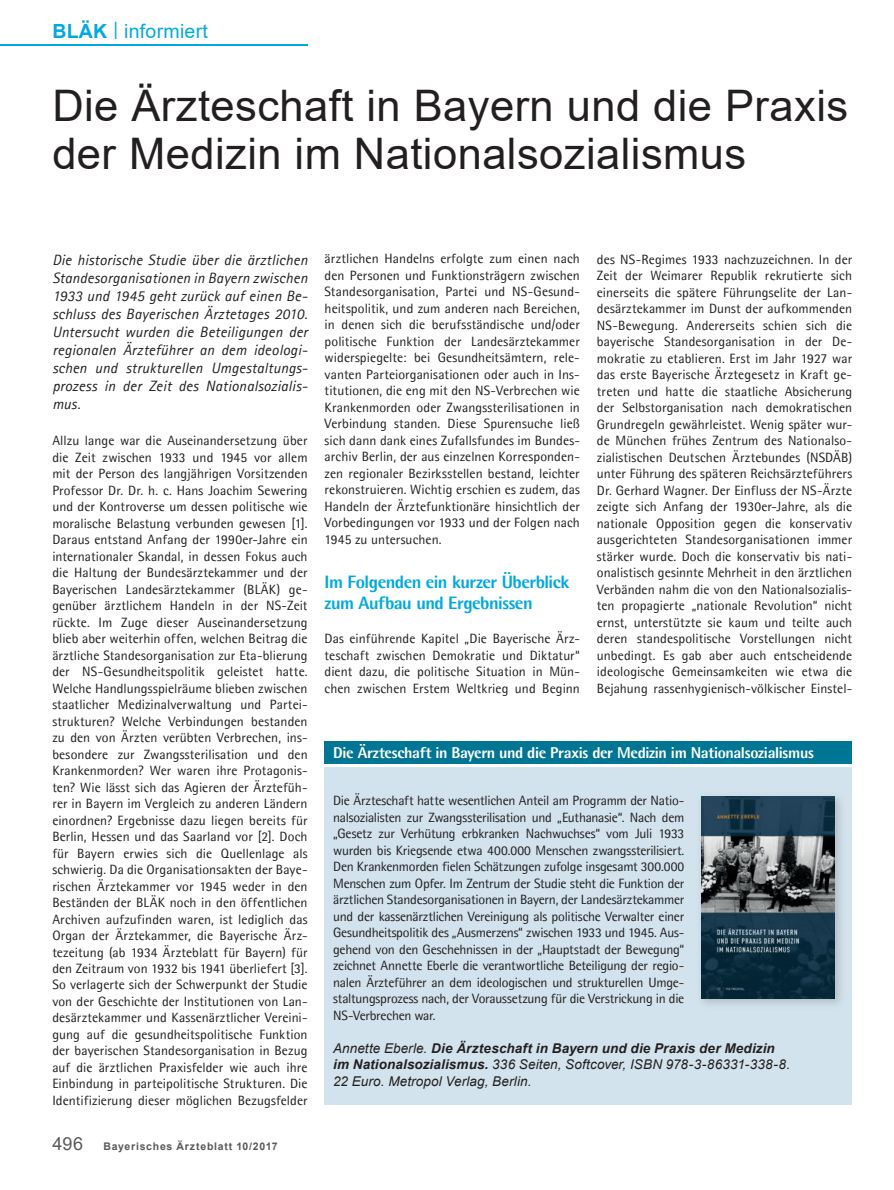
<style>
.page{position:relative;width:894px;height:1190px;background:#fff}
.page>*{position:absolute;margin:0;border:0;box-sizing:border-box;transform-origin:0 0}
.t1{font:43.5px/48px "Arial";letter-spacing:.01em;color:#231f20}
.t2{font:19.5px "Arial";letter-spacing:.015em;color:#00a9e0}
.t3{font:800 18px/21px "Agfa Rotis Semisans";letter-spacing:-.025em;color:#00a9e0}
.t4{font:800 15.75px "Agfa Rotis Semisans";letter-spacing:-.025em;color:#fff}
.t5{font:italic 15px/18px "Agfa Rotis Sans Serif";letter-spacing:.015em;color:#231f20;text-align:justify}
.t6{font:13.5px/16.5px "Agfa Rotis Semisans";color:#231f20;text-align:justify}
.t7{font:italic 13.5px/16.5px "Arial";letter-spacing:.01em;color:#231f20}
.t8{font:700 10.5px "Arial";letter-spacing:.07em;color:#58595b}
.s1{font-weight:700}
.s2{font-weight:400;font-size:18px}
</style>
<div class="page">
<hr style="left:0;top:44px;width:307px;height:1px;background:#00a9e0">
<div style="left:324px;top:768px;width:528px;height:337px;background:#d2e3ed"></div>
<div style="left:324px;top:741px;width:528px;height:22px;background:#007594"></div>
<img style="left:702px;top:796px;width:139px;height:209px">
<img style="left:701px;top:796px;width:133px;height:203px">
<h2 class="t2" style="left:52px;top:20px;width:157px"><span class="s1">BLÄK</span> <sup>|</sup> informiert</h2>
<h1 class="t1" style="left:52px;top:81px;width:797px">Die Ärzteschaft in Bayern und die Praxis der Medizin im Nationalsozialismus</h1>
<p class="t5" style="left:52px;top:251px;width:257px">Die historische Studie über die ärztlichen Standesorganisationen in Bayern zwischen 1933 und 1945 geht zurück auf einen Be&shy;schluss des Bayerischen Ärztetages 2010.<br>Untersucht wurden die Beteiligungen der regionalen Ärzteführer an dem ideologi&shy;schen und strukturellen Umgestaltungs&shy;prozess in der Zeit des Nationalsozialis&shy;mus.</p>
<p class="t6" style="left:52px;top:432px;width:257px">Allzu lange war die Auseinandersetzung über die Zeit zwischen 1933 und 1945 vor allem mit der Person des langjährigen Vorsitzenden Professor Dr. Dr. h. c. Hans Joachim Sewering und der Kontroverse um dessen politische wie moralische Belastung verbunden gewesen [1].<br>Daraus entstand Anfang der 1990er-Jahre ein internationaler Skandal, in dessen Fokus auch die Haltung der Bundesärztekammer und der Bayerischen Landesärztekammer (BLÄK) ge&shy;genüber ärztlichem Handeln in der NS-Zeit rückte. Im Zuge dieser Auseinandersetzung blieb aber weiterhin offen, welchen Beitrag die ärztliche Standesorganisation zur Eta-blierung der NS-Gesundheitspolitik geleistet hatte.<br>Welche Handlungsspielräume blieben zwischen staatlicher Medizinalverwaltung und Partei&shy;strukturen? Welche Verbindungen bestanden zu den von Ärzten verübten Verbrechen, ins&shy;besondere zur Zwangssterilisation und den Krankenmorden? Wer waren ihre Protagonis&shy;ten? Wie lässt sich das Agieren der Ärztefüh&shy;rer in Bayern im Vergleich zu anderen Ländern einordnen? Ergebnisse dazu liegen bereits für Berlin, Hessen und das Saarland vor [2]. Doch für Bayern erwies sich die Quellenlage als schwierig. Da die Organisationsakten der Baye&shy;rischen Ärztekammer vor 1945 weder in den Beständen der BLÄK noch in den öffentlichen Archiven aufzufinden waren, ist lediglich das Organ der Ärztekammer, die Bayerische Ärz&shy;tezeitung (ab 1934 Ärzteblatt für Bayern) für den Zeitraum von 1932 bis 1941 überliefert [3].<br>So verlagerte sich der Schwerpunkt der Studie von der Geschichte der Institutionen von Lan&shy;desärztekammer und Kassenärztlicher Vereini&shy;gung auf die gesundheitspolitische Funktion der bayerischen Standesorganisation in Bezug auf die ärztlichen Praxisfelder wie auch ihre Einbindung in parteipolitische Strukturen. Die Identifizierung dieser möglichen Bezugsfelder</p>
<p class="t8" style="left:52px;top:1140px;width:227px"><span class="s2">496</span> Bayerisches Ärzteblatt 10/2017</p>
<p class="t6" style="left:324px;top:251px;width:257px">ärztlichen Handelns erfolgte zum einen nach den Personen und Funktionsträgern zwischen Standesorganisation, Partei und NS-Gesund&shy;heitspolitik, und zum anderen nach Bereichen, in denen sich die berufsständische und/oder politische Funktion der Landesärztekammer widerspiegelte: bei Gesundheitsämtern, rele&shy;vanten Parteiorganisationen oder auch in Ins&shy;titutionen, die eng mit den NS-Verbrechen wie Krankenmorden oder Zwangssterilisationen in Verbindung standen. Diese Spurensuche ließ sich dann dank eines Zufallsfundes im Bundes&shy;archiv Berlin, der aus einzelnen Korresponden&shy;zen regionaler Bezirksstellen bestand, leichter rekonstruieren. Wichtig erschien es zudem, das Handeln der Ärztefunktionäre hinsichtlich der Vorbedingungen vor 1933 und der Folgen nach 1945 zu untersuchen.</p>
<h3 class="t3" style="left:324px;top:571px;width:246px">Im Folgenden ein kurzer Überblick zum Aufbau und Ergebnissen</h3>
<p class="t6" style="left:324px;top:630px;width:257px">Das einführende Kapitel „Die Bayerische Ärz&shy;teschaft zwischen Demokratie und Diktatur“ dient dazu, die politische Situation in Mün&shy;chen zwischen Erstem Weltkrieg und Beginn</p>
<p class="t6" style="left:597px;top:251px;width:257px">des NS-Regimes 1933 nachzuzeichnen. In der Zeit der Weimarer Republik rekrutierte sich einerseits die spätere Führungselite der Lan&shy;desärztekammer im Dunst der aufkommenden NS-Bewegung. Andererseits schien sich die bayerische Standesorganisation in der De&shy;mokratie zu etablieren. Erst im Jahr 1927 war das erste Bayerische Ärztegesetz in Kraft ge&shy;treten und hatte die staatliche Absicherung der Selbstorganisation nach demokratischen Grundregeln gewährleistet. Wenig später wur&shy;de München frühes Zentrum des Nationalso&shy;zialistischen Deutschen Ärztebundes (NSDÄB) unter Führung des späteren Reichsärzteführers Dr. Gerhard Wagner. Der Einfluss der NS-Ärzte zeigte sich Anfang der 1930er-Jahre, als die nationale Opposition gegen die konservativ ausgerichteten Standesorganisationen immer stärker wurde. Doch die konservativ bis nati&shy;onalistisch gesinnte Mehrheit in den ärztlichen Verbänden nahm die von den Nationalsozialis&shy;ten propagierte „nationale Revolution“ nicht ernst, unterstützte sie kaum und teilte auch deren standespolitische Vorstellungen nicht unbedingt. Es gab aber auch entscheidende ideologische Gemeinsamkeiten wie etwa die Bejahung rassenhygienisch-völkischer Einstel-</p>
<p class="t4" style="left:333px;top:743px;width:482px">Die Ärzteschaft in Bayern und die Praxis der Medizin im Nationalsozialismus</p>
<p class="t6" style="left:333px;top:792px;width:353px">Die Ärzteschaft hatte wesentlichen Anteil am Programm der Natio&shy;nalsozialisten zur Zwangssterilisation und „Euthanasie“. Nach dem „Gesetz zur Verhütung erbkranken Nachwuchses“ vom Juli 1933 wurden bis Kriegsende etwa 400.000 Menschen zwangssterilisiert.<br>Den Krankenmorden fielen Schätzungen zufolge insgesamt 300.000<br>Menschen zum Opfer. Im Zentrum der Studie steht die Funktion der ärztlichen Standesorganisationen in Bayern, der Landesärztekammer und der kassenärztlichen Vereinigung als politische Verwalter einer Gesundheitspolitik des „Ausmerzens“ zwischen 1933 und 1945. Aus&shy;gehend von den Geschehnissen in der „Hauptstadt der Bewegung“ zeichnet Annette Eberle die verantwortliche Beteiligung der regio&shy;nalen Ärzteführer an dem ideologischen und strukturellen Umge&shy;staltungsprozess nach, der Voraussetzung für die Verstrickung in die NS-Verbrechen war.</p>
<p class="t7" style="left:333px;top:1040px;width:458px">Annette Eberle. <span class="s1">Die Ärzteschaft in Bayern und die Praxis der Medizin im Nationalsozialismus.</span> 336 Seiten, Softcover, ISBN 978-3-86331-338-8.<br>22 Euro. Metropol Verlag, Berlin.</p>
</div>
